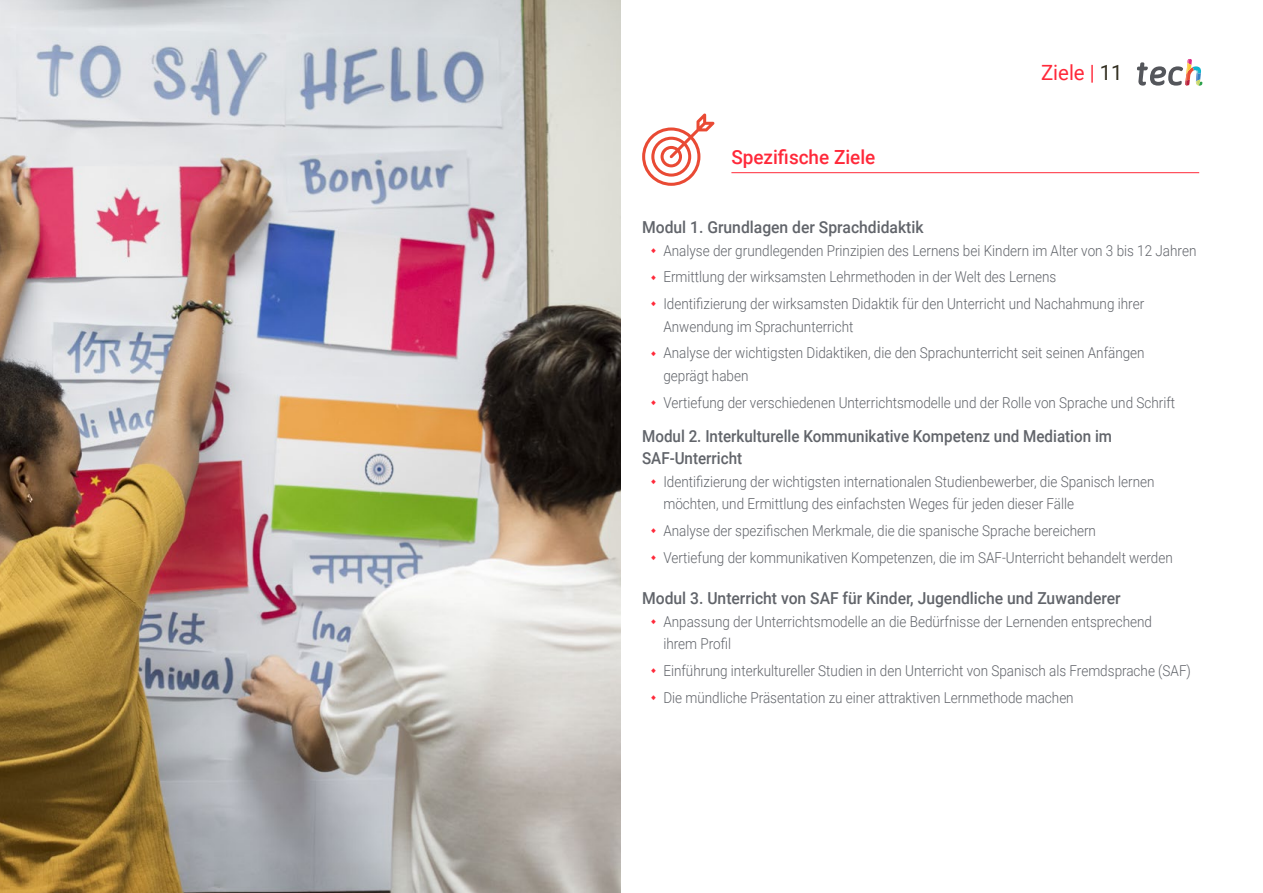
<style>
.page{position:relative;width:1263px;height:893px;background:#fff}
.page>*{position:absolute;margin:0;border:0;box-sizing:border-box;transform-origin:0 0}
.t1{font:21px "Roboto";color:#ff293a}
.t2{font:500 19.5px "Roboto";color:#ff293a}
.t3{font:500 16.5px "Roboto";color:#61646a;scale:.95 1}
.t4{font:500 16.5px/22.5px "Roboto";color:#61646a;scale:.92 1}
.t5{font:300 15px/26.7px "Roboto";color:#61646a;scale:.9 1}
.s1{color:#312e20}
</style>
<div class="page">
<img style="left:0;top:0;width:621px;height:893px">
<svg style="left:1137px;top:59px;width:65px;height:27px"></svg>
<hr style="left:731px;top:172px;width:468px;height:1px;background:#ff293a">
<svg style="left:642px;top:113px;width:72px;height:73px"></svg>
<h2 class="t2" style="left:731px;top:144px;width:145px">Spezifische Ziele</h2>
<h1 class="t1" style="left:1041px;top:57px;width:83px">Ziele | <span class="s1">11</span></h1>
<p class="t3" style="left:642px;top:216px;width:298px">Modul 1. Grundlagen der Sprachdidaktik</p>
<p class="t5" style="left:663px;top:236px;width:594px">Analyse der grundlegenden Prinzipien des Lernens bei Kindern im Alter von 3 bis 12 Jahren<br>Ermittlung der wirksamsten Lehrmethoden in der Welt des Lernens<br>Identifizierung der wirksamsten Didaktik für den Unterricht und Nachahmung ihrer</p>
<p class="t5" style="left:663px;top:312px;width:536px">Anwendung im Sprachunterricht<br>Analyse der wichtigsten Didaktiken, die den Sprachunterricht seit seinen Anfängen</p>
<p class="t5" style="left:663px;top:362px;width:570px">geprägt haben<br>Vertiefung der verschiedenen Unterrichtsmodelle und der Rolle von Sprache und Schrift</p>
<p class="t4" style="left:642px;top:424px;width:512px">Modul 2. Interkulturelle Kommunikative Kompetenz und Mediation im<br>SAF-Unterricht</p>
<p class="t5" style="left:663px;top:470px;width:547px;line-height:22.5px">Identifizierung der wichtigsten internationalen Studienbewerber, die Spanisch lernen möchten, und Ermittlung des einfachsten Weges für jeden dieser Fälle</p>
<p class="t5" style="left:663px;top:517px;width:567px">Analyse der spezifischen Merkmale, die die spanische Sprache bereichern<br>Vertiefung der kommunikativen Kompetenzen, die im SAF-Unterricht behandelt werden</p>
<p class="t3" style="left:642px;top:587px;width:505px">Modul 3. Unterricht von SAF für Kinder, Jugendliche und Zuwanderer</p>
<p class="t5" style="left:663px;top:610px;width:544px;line-height:22.5px">Anpassung der Unterrichtsmodelle an die Bedürfnisse der Lernenden entsprechend ihrem Profil</p>
<p class="t5" style="left:663px;top:657px;width:588px">Einführung interkultureller Studien in den Unterricht von Spanisch als Fremdsprache (SAF)<br>Die mündliche Präsentation zu einer attraktiven Lernmethode machen</p>
</div>
